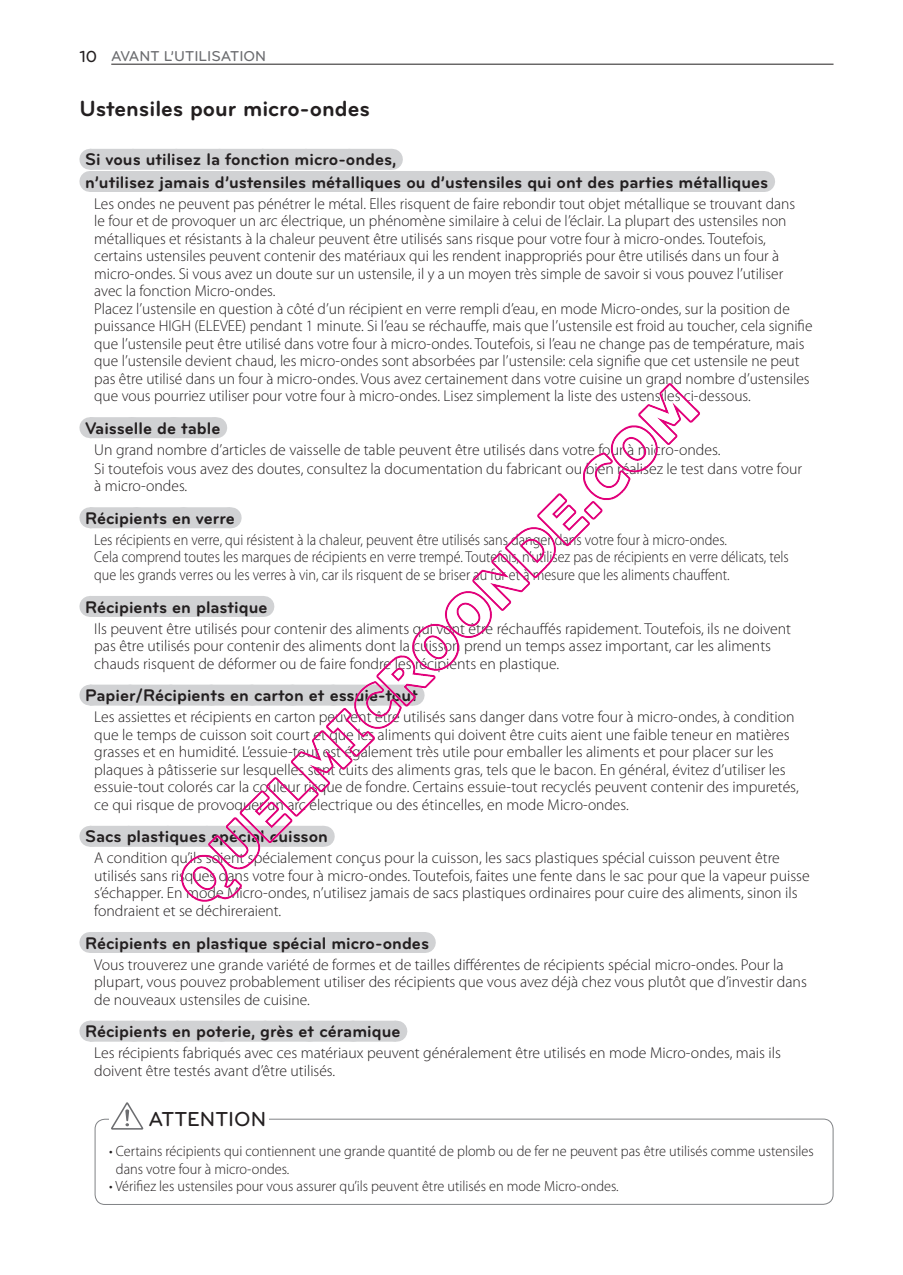
<style>
.page{position:relative;width:903px;height:1275px;background:#fff}
.page>*{position:absolute;margin:0;border:0;box-sizing:border-box;transform-origin:0 0}
.t1{font:700 22.75px "Bryant LG";color:#231f20}
.t2{font:500 21px "Bryant LG";color:#231f20}
.t3{font:700 17.5px/22.2px "Bryant LG";color:#231f20}
.t4{font:300 15.75px/17.5px "Myriad Pro";color:#231f20}
.t5{font:300 15.75px/17.5px "Myriad Pro";color:#231f20;scale:.9 1}
.t6{font:300 14.88px/17.8px "Myriad Pro";color:#231f20;scale:.96 1}
.t7{font:500 14.88px "Bryant LG";color:#6c6d70}
.s1{font-size:16.62px;color:#231f20}
</style>
<div class="page">
<hr style="left:111px;top:64px;width:722px;height:1px;background:#231f20">
<div style="left:90px;top:149px;width:301px;height:21px;background:#d1d2d4"></div>
<div style="left:90px;top:171px;width:674px;height:21px;background:#d1d2d4"></div>
<svg style="left:391px;top:149px;width:12px;height:21px"></svg>
<svg style="left:764px;top:171px;width:1px;height:15px"></svg>
<div style="left:95px;top:1119px;width:738px;height:86px;border:1px solid #808285;border-radius:10px"></div>
<div style="left:110px;top:1102px;width:159px;height:35px;background:#fff"></div>
<svg style="left:111px;top:1102px;width:32px;height:28px"></svg>
<img style="left:79px;top:186px;width:695px;height:856px">
<p class="t7" style="left:79px;top:47px;width:188px"><span class="s1">10</span> AVANT L’UTILISATION</p>
<h1 class="t1" style="left:79px;top:95px;width:292px">Ustensiles pour micro-ondes</h1>
<p class="t3" style="left:85px;top:149px;width:685px">Si vous utilisez la fonction micro-ondes,<br>n’utilisez jamais d’ustensiles métalliques ou d’ustensiles qui ont des parties métalliques</p>
<p class="t4" style="left:94px;top:194px;width:720px">Les ondes ne peuvent pas pénétrer le métal. Elles risquent de faire rebondir tout objet métallique se trouvant dans<br>le four et de provoquer un arc électrique, un phénomène similaire à celui de l’éclair. La plupart des ustensiles non métalliques et résistants à la chaleur peuvent être utilisés sans risque pour votre four à micro-ondes. Toutefois, certains ustensiles peuvent contenir des matériaux qui les rendent inappropriés pour être utilisés dans un four à micro-ondes. Si vous avez un doute sur un ustensile, il y a un moyen très simple de savoir si vous pouvez l’utiliser avec la fonction Micro-ondes.<br>Placez l’ustensile en question à côté d’un récipient en verre rempli d’eau, en mode Micro-ondes, sur la position de puissance HIGH (ELEVEE) pendant 1 minute. Si l’eau se réchauffe, mais que l’ustensile est froid au toucher, cela signifie que l’ustensile peut être utilisé dans votre four à micro-ondes. Toutefois, si l’eau ne change pas de température, mais que l’ustensile devient chaud, les micro-ondes sont absorbées par l’ustensile: cela signifie que cet ustensile ne peut pas être utilisé dans un four à micro-ondes. Vous avez certainement dans votre cuisine un grand nombre d’ustensiles que vous pourriez utiliser pour votre four à micro-ondes. Lisez simplement la liste des ustensiles ci-dessous.</p>
<p class="t3" style="left:85px;top:417px;width:137px">Vaisselle de table</p>
<p class="t4" style="left:94px;top:440px;width:709px;line-height:18.2px">Un grand nombre d’articles de vaisselle de table peuvent être utilisés dans votre four à micro-ondes.<br>Si toutefois vous avez des doutes, consultez la documentation du fabricant ou bien réalisez le test dans votre four à micro-ondes.</p>
<p class="t3" style="left:85px;top:507px;width:151px">Récipients en verre</p>
<p class="t5" style="left:94px;top:531px;width:773px">Les récipients en verre, qui résistent à la chaleur, peuvent être utilisés sans danger dans votre four à micro-ondes.<br>Cela comprend toutes les marques de récipients en verre trempé. Toutefois, n’utilisez pas de récipients en verre délicats, tels que les grands verres ou les verres à vin, car ils risquent de se briser au fur et à mesure que les aliments chauffent.</p>
<p class="t3" style="left:85px;top:596px;width:184px">Récipients en plastique</p>
<p class="t4" style="left:94px;top:619px;width:698px">Ils peuvent être utilisés pour contenir des aliments qui vont être réchauffés rapidement. Toutefois, ils ne doivent pas être utilisés pour contenir des aliments dont la cuisson prend un temps assez important, car les aliments chauds risquent de déformer ou de faire fondre les récipients en plastique.</p>
<p class="t3" style="left:85px;top:684px;width:334px">Papier/Récipients en carton et essuie-tout</p>
<p class="t4" style="left:94px;top:708px;width:706px">Les assiettes et récipients en carton peuvent être utilisés sans danger dans votre four à micro-ondes, à condition que le temps de cuisson soit court et que les aliments qui doivent être cuits aient une faible teneur en matières grasses et en humidité. L’essuie-tout est également très utile pour emballer les aliments et pour placer sur les plaques à pâtisserie sur lesquelles sont cuits des aliments gras, tels que le bacon. En général, évitez d’utiliser les essuie-tout colorés car la couleur risque de fondre. Certains essuie-tout recyclés peuvent contenir des impuretés, ce qui risque de provoquer un arc électrique ou des étincelles, en mode Micro-ondes.</p>
<p class="t3" style="left:85px;top:825px;width:244px">Sacs plastiques spécial cuisson</p>
<p class="t4" style="left:94px;top:849px;width:717px">A condition qu’ils soient spécialement conçus pour la cuisson, les sacs plastiques spécial cuisson peuvent être utilisés sans risques dans votre four à micro-ondes. Toutefois, faites une fente dans le sac pour que la vapeur puisse s’échapper. En mode Micro-ondes, n’utilisez jamais de sacs plastiques ordinaires pour cuire des aliments, sinon ils fondraient et se déchireraient.</p>
<p class="t3" style="left:85px;top:932px;width:345px">Récipients en plastique spécial micro-ondes</p>
<p class="t4" style="left:94px;top:955px;width:714px">Vous trouverez une grande variété de formes et de tailles différentes de récipients spécial micro-ondes. Pour la plupart, vous pouvez probablement utiliser des récipients que vous avez déjà chez vous plutôt que d’investir dans de nouveaux ustensiles de cuisine.</p>
<p class="t3" style="left:85px;top:1020px;width:317px">Récipients en poterie, grès et céramique</p>
<p class="t4" style="left:94px;top:1044px;width:688px">Les récipients fabriqués avec ces matériaux peuvent généralement être utilisés en mode Micro-ondes, mais ils doivent être testés avant d’être utilisés.</p>
<h2 class="t2" style="left:148px;top:1106px;width:119px">ATTENTION</h2>
<p class="t6" style="left:116px;top:1142px;width:728px;text-indent:-7px">• Certains récipients qui contiennent une grande quantité de plomb ou de fer ne peuvent pas être utilisés comme ustensiles dans votre four à micro-ondes.</p>
<p class="t6" style="left:109px;top:1177px;width:532px">• Vérifiez les ustensiles pour vous assurer qu’ils peuvent être utilisés en mode Micro-ondes.</p>
</div>
